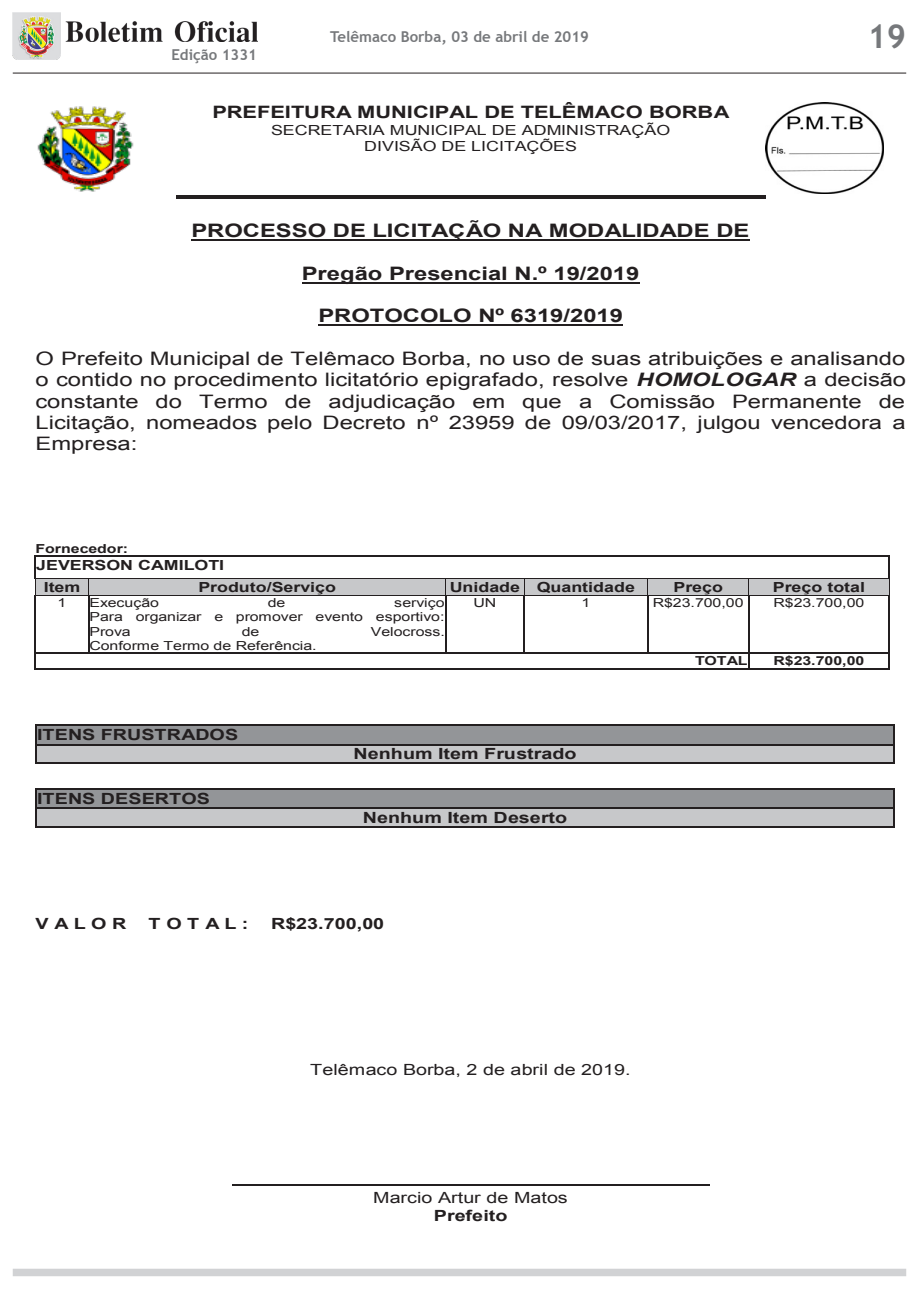
<style>
.page{position:relative;width:919px;height:1289px;background:#fff}
.page>*{position:absolute;margin:0;border:0;box-sizing:border-box;transform-origin:0 0}
.t1{font:700 33px "Trebuchet MS";color:#76787b}
.t2{font:18.6px/21.3px "Arial";color:#231f20;text-align:justify;scale:1.28 1}
.t3{font:700 18.6px "Arial";color:#231f20;scale:1.28 1}
.t4{font:700 17.1px "Arial";letter-spacing:-.005em;color:#231f20;scale:1.28 1}
.t5{font:700 15.45px "Arial";color:#231f20;scale:1.28 1}
.t6{font:15.45px/17.7px "Arial";color:#231f20;text-align:center;scale:1.28 1}
.t7{font:700 15px "Trebuchet MS";color:#76787b}
.t8{font:700 13.95px/22px "Arial";color:#231f20;scale:1.28 1}
.t9{font:13.95px/16.2px "Arial";color:#231f20;text-align:center;scale:1.28 1}
.t10{font:12.45px/14.2px "Arial";letter-spacing:-.005em;color:#231f20;text-align:justify;scale:1.28 1}
.t11{font:700 12.45px "Arial";color:#231f20;scale:1.28 1}
.s1{font-weight:700;font-style:italic}
.s2{font-weight:700}
</style>
<div class="page">
<img style="left:13px;top:13px;width:47px;height:47px">
<img style="left:66px;top:21px;width:191px;height:21px">
<hr style="left:13px;top:73px;width:893px;height:1px;background:#231f20">
<hr style="left:176px;top:195px;width:589px;height:3px;background:#231f20">
<img style="left:37px;top:106px;width:97px;height:86px">
<img style="left:765px;top:102px;width:117px;height:92px">
<hr style="left:191px;top:239px;width:559px;height:2px;background:#231f20">
<hr style="left:302px;top:282px;width:337px;height:1px;background:#231f20">
<hr style="left:318px;top:324px;width:305px;height:2px;background:#231f20">
<hr style="left:38px;top:556px;width:850px;height:1px;background:#231f20">
<div style="left:36px;top:579px;width:52px;height:16px;background:#c7c8ca"></div>
<div style="left:89px;top:579px;width:356px;height:16px;background:#c7c8ca"></div>
<div style="left:446px;top:579px;width:77px;height:16px;background:#c7c8ca"></div>
<div style="left:524px;top:579px;width:123px;height:16px;background:#c7c8ca"></div>
<div style="left:648px;top:579px;width:100px;height:16px;background:#c7c8ca"></div>
<div style="left:749px;top:579px;width:139px;height:16px;background:#c7c8ca"></div>
<hr style="left:37px;top:578px;width:51px;height:1px;background:#231f20">
<hr style="left:89px;top:578px;width:356px;height:1px;background:#231f20">
<hr style="left:446px;top:578px;width:77px;height:1px;background:#231f20">
<hr style="left:524px;top:578px;width:123px;height:1px;background:#231f20">
<hr style="left:648px;top:578px;width:100px;height:1px;background:#231f20">
<hr style="left:749px;top:578px;width:139px;height:1px;background:#231f20">
<svg style="left:35px;top:556px;width:3px;height:40px"></svg>
<hr style="left:37px;top:595px;width:51px;height:1px;background:#231f20">
<svg style="left:88px;top:578px;width:2px;height:18px"></svg>
<hr style="left:90px;top:595px;width:355px;height:1px;background:#231f20">
<svg style="left:445px;top:578px;width:2px;height:18px"></svg>
<hr style="left:447px;top:595px;width:76px;height:1px;background:#231f20">
<svg style="left:523px;top:578px;width:2px;height:18px"></svg>
<hr style="left:525px;top:595px;width:122px;height:1px;background:#231f20">
<svg style="left:647px;top:578px;width:2px;height:18px"></svg>
<hr style="left:649px;top:595px;width:99px;height:1px;background:#231f20">
<svg style="left:748px;top:578px;width:2px;height:18px"></svg>
<hr style="left:750px;top:595px;width:138px;height:1px;background:#231f20">
<svg style="left:888px;top:556px;width:2px;height:40px"></svg>
<hr style="left:35px;top:596px;width:1px;height:56px;background:#231f20">
<hr style="left:88px;top:596px;width:1px;height:56px;background:#231f20">
<hr style="left:445px;top:596px;width:1px;height:56px;background:#231f20">
<hr style="left:523px;top:596px;width:1px;height:56px;background:#231f20">
<hr style="left:647px;top:596px;width:1px;height:56px;background:#231f20">
<hr style="left:748px;top:596px;width:1px;height:56px;background:#231f20">
<hr style="left:888px;top:596px;width:1px;height:56px;background:#231f20">
<hr style="left:36px;top:652px;width:52px;height:2px;background:#231f20">
<hr style="left:89px;top:652px;width:356px;height:2px;background:#231f20">
<hr style="left:446px;top:652px;width:77px;height:2px;background:#231f20">
<hr style="left:524px;top:652px;width:123px;height:2px;background:#231f20">
<hr style="left:648px;top:652px;width:100px;height:2px;background:#231f20">
<hr style="left:749px;top:652px;width:139px;height:2px;background:#231f20">
<svg style="left:35px;top:652px;width:1px;height:17px"></svg>
<hr style="left:36px;top:668px;width:712px;height:1px;background:#231f20">
<svg style="left:748px;top:652px;width:1px;height:17px"></svg>
<hr style="left:749px;top:668px;width:139px;height:1px;background:#231f20">
<svg style="left:888px;top:652px;width:1px;height:17px"></svg>
<div style="left:37px;top:726px;width:856px;height:18px;background:#939598"></div>
<hr style="left:37px;top:725px;width:856px;height:1px;background:#231f20">
<div style="left:37px;top:745px;width:856px;height:18px;background:#c7c8ca"></div>
<hr style="left:37px;top:744px;width:856px;height:1px;background:#231f20">
<svg style="left:35px;top:725px;width:2px;height:39px"></svg>
<hr style="left:37px;top:763px;width:856px;height:1px;background:#231f20">
<svg style="left:893px;top:725px;width:1px;height:39px"></svg>
<div style="left:37px;top:789px;width:856px;height:18px;background:#939598"></div>
<hr style="left:37px;top:788px;width:856px;height:1px;background:#231f20">
<div style="left:37px;top:808px;width:856px;height:18px;background:#c7c8ca"></div>
<hr style="left:37px;top:807px;width:856px;height:1px;background:#231f20">
<svg style="left:35px;top:788px;width:2px;height:39px"></svg>
<hr style="left:37px;top:826px;width:856px;height:1px;background:#231f20">
<svg style="left:893px;top:788px;width:1px;height:39px"></svg>
<hr style="left:232px;top:1184px;width:477px;height:1px;background:#231f20">
<div style="left:13px;top:1268px;width:893px;height:8px;background:#d1d2d4"></div>
<p class="t7" style="left:330px;top:27px;width:260px">Telêmaco Borba, 03 de abril de 2019</p>
<h1 class="t1" style="left:867px;top:16px;width:40px">19</h1>
<p class="t7" style="left:171px;top:45px;width:87px">Edição 1331</p>
<p class="t4" style="left:212px;top:100px;width:405px">PREFEITURA MUNICIPAL DE TELÊMACO BORBA</p>
<p class="t9" style="left:271px;top:122px;width:313px">SECRETARIA MUNICIPAL DE ADMINISTRAÇÃO<br>DIVISÃO DE LICITAÇÕES</p>
<p class="t3" style="left:191px;top:218px;width:437px">PROCESSO DE LICITAÇÃO NA MODALIDADE DE</p>
<p class="t3" style="left:302px;top:261px;width:265px">Pregão Presencial N.º 19/2019</p>
<p class="t3" style="left:318px;top:303px;width:239px">PROTOCOLO Nº 6319/2019</p>
<p class="t2" style="left:35px;top:348px;width:681px">O Prefeito Municipal de Telêmaco Borba, no uso de suas atribuições e analisando o contido no procedimento licitatório epigrafado, resolve <span class="s1">HOMOLOGAR</span> a decisão constante do Termo de adjudicação em que a Comissão Permanente de Licitação, nomeados pelo Decreto nº 23959 de 09/03/2017, julgou vencedora a Empresa:</p>
<p class="t11" style="left:35px;top:540px;width:74px">Fornecedor:</p>
<p class="t8" style="left:44px;top:554px;width:142px;text-indent:-8px">JEVERSON CAMILOTI<br>Item</p>
<p class="t8" style="left:198px;top:576px;width:109px">Produto/Serviço</p>
<p class="t8" style="left:449px;top:576px;width:146px">Unidade Quantidade</p>
<p class="t8" style="left:673px;top:576px;width:40px">Preço</p>
<p class="t8" style="left:772px;top:576px;width:74px">Preço total</p>
<p class="t10" style="left:58px;top:595px;width:8px">1</p>
<p class="t10" style="left:89px;top:595px;width:56px">Execução</p>
<p class="t10" style="left:268px;top:595px;width:15px">de</p>
<p class="t10" style="left:89px;top:595px;width:279px;text-indent:305px">serviço Para organizar e promover evento esportivo:<br>Prova</p>
<p class="t10" style="left:242px;top:624px;width:15px">de</p>
<p class="t10" style="left:370px;top:624px;width:59px">Velocross.</p>
<p class="t10" style="left:89px;top:638px;width:179px">Conforme Termo de Referência.</p>
<p class="t5" style="left:37px;top:724px;width:159px">ITENS FRUSTRADOS</p>
<p class="t10" style="left:473px;top:595px;width:19px">UN</p>
<p class="t10" style="left:581px;top:595px;width:8px">1</p>
<p class="t10" style="left:652px;top:595px;width:72px">R$23.700,00</p>
<p class="t10" style="left:773px;top:595px;width:72px">R$23.700,00</p>
<p class="t11" style="left:695px;top:652px;width:43px">TOTAL</p>
<p class="t11" style="left:773px;top:652px;width:72px">R$23.700,00</p>
<p class="t5" style="left:37px;top:788px;width:136px">ITENS DESERTOS</p>
<p class="t5" style="left:353px;top:743px;width:176px">Nenhum Item Frustrado</p>
<p class="t5" style="left:363px;top:807px;width:161px">Nenhum Item Deserto</p>
<p class="t5" style="left:35px;top:912px;width:73px">V A L O R</p>
<p class="t5" style="left:148px;top:912px;width:80px">T O T A L :</p>
<p class="t5" style="left:271px;top:912px;width:90px">R$23.700,00</p>
<p class="t6" style="left:310px;top:1060px;width:252px">Telêmaco Borba, 2 de abril de 2019.</p>
<p class="t6" style="left:373px;top:1189px;width:153px">Marcio Artur de Matos<br><span class="s2">Prefeito</span></p>
</div>
